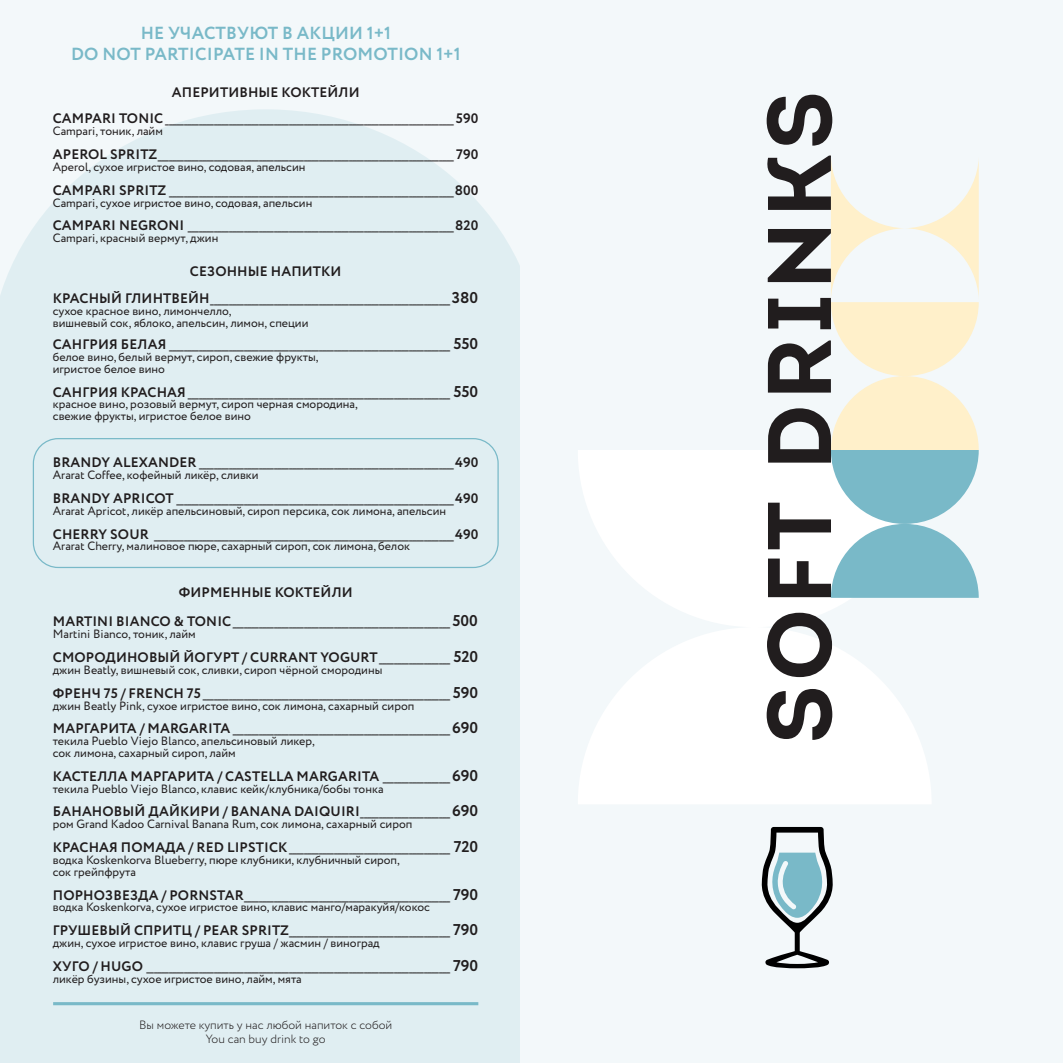
<style>
.page{position:relative;width:1063px;height:1063px;background:#fff}
.page>*{position:absolute;margin:0;border:0;box-sizing:border-box;transform-origin:0 0}
.t1{font:700 17.5px/20.2px "Circe";letter-spacing:.01em;color:#79b9c8;text-align:center}
.t2{font:700 13.75px "Circe";letter-spacing:.01em;color:#211d1e}
.t3{font:12px/11.9px "Circe";color:#211d1e}
.t4{font:300 12px/13.8px "Circe";color:#211d1e;text-align:center}
.s1{font-weight:700;font-size:13.75px}
.s2{font-weight:700;font-size:15.62px}
.s3{font-weight:400;font-size:12px}
.s4{font-size:15.62px}
</style>
<div class="page">
<div style="left:0;top:0;width:542px;height:1063px;background:#f3f8fa"></div>
<div style="left:0;top:109px;width:520px;height:954px;background:#e0eef2"></div>
<div style="left:33px;top:438px;width:466px;height:130px;border:1px solid #79b9c8;border-radius:25px"></div>
<hr style="left:53px;top:1002px;width:425px;height:3px;background:#79b9c8">
<div style="left:521px;top:0;width:542px;height:1063px;background:#f3f8fa"></div>
<svg style="left:578px;top:450px;width:353px;height:354px;fill:#fff"></svg>
<svg style="left:762px;top:827px;width:71px;height:141px"></svg>
<svg style="left:766px;top:95px;width:213px;height:645px"></svg>
<h1 class="t1" style="left:71px;top:24px;width:391px">НЕ УЧАСТВУЮТ В АКЦИИ 1+1<br>DO NOT PARTICIPATE IN THE PROMOTION 1+1</h1>
<p class="t2" style="left:172px;top:83px;width:189px">АПЕРИТИВНЫЕ КОКТЕЙЛИ</p>
<p class="t3" style="left:53px;top:114px;width:427px"><span class="s1">CAMPARI TONIC</span> _____________________________________________________________________________ <span class="s1">590<br></span>Campari, тоник, лайм</p>
<p class="t3" style="left:53px;top:149px;width:427px"><span class="s1">APEROL SPRITZ</span>_______________________________________________________________________________ <span class="s1">790<br></span>Aperol, сухое игристое вино, содовая, апельсин</p>
<p class="t3" style="left:53px;top:185px;width:427px"><span class="s1">CAMPARI SPRITZ</span> ____________________________________________________________________________<span class="s1">800<br></span>Campari, сухое игристое вино, содовая, апельсин</p>
<p class="t3" style="left:53px;top:221px;width:427px"><span class="s1">CAMPARI NEGRONI</span> _______________________________________________________________________<span class="s1">820<br></span>Campari, красный вермут, джин</p>
<p class="t2" style="left:190px;top:262px;width:153px">СЕЗОННЫЕ НАПИТКИ</p>
<p class="t3" style="left:53px;top:294px;width:427px"><span class="s1">КРАСНЫЙ ГЛИНТВЕЙН</span>________________________________________________________________<span class="s2">380 </span>сухое красное вино, лимончелло,<br>вишневый сок, яблоко, апельсин, лимон, специи</p>
<p class="t3" style="left:53px;top:339px;width:427px"><span class="s1">САНГРИЯ БЕЛАЯ</span> ___________________________________________________________________________ <span class="s2">550 </span>белое вино, белый вермут, сироп, свежие фрукты,<br>игристое белое вино</p>
<p class="t3" style="left:53px;top:387px;width:427px"><span class="s1">САНГРИЯ КРАСНАЯ</span>______________________________________________________________________ <span class="s2">550 </span>красное вино, розовый вермут, сироп черная смородина,<br>свежие фрукты, игристое белое вино</p>
<p class="t3" style="left:53px;top:458px;width:427px"><span class="s1">BRANDY ALEXANDER</span> ____________________________________________________________________<span class="s1">490<br></span>Ararat Coffee, кофейный ликёр, сливки</p>
<p class="t3" style="left:53px;top:493px;width:427px"><span class="s1">BRANDY APRICOT</span> __________________________________________________________________________<span class="s1">490<br></span>Ararat Apricot, ликёр апельсиновый, сироп персика, сок лимона, апельсин</p>
<p class="t3" style="left:53px;top:529px;width:427px"><span class="s1">CHERRY SOUR</span> ________________________________________________________________________________<span class="s1">490<br></span>Ararat Cherry, малиновое пюре, сахарный сироп, сок лимона, белок</p>
<p class="t2" style="left:179px;top:583px;width:175px">ФИРМЕННЫЕ КОКТЕЙЛИ</p>
<p class="t3" style="left:53px;top:617px;width:427px"><span class="s1">MARTINI BIANCO &amp; TONIC</span>__________________________________________________________ <span class="s2">500<br></span>Martini Bianco, тоник, лайм</p>
<p class="t2" style="left:53px;top:648px;width:427px">СМОРОДИНОВЫЙ ЙОГУРТ / CURRANT YOGURT<span class="s3">___________________</span> <span class="s4">520</span></p>
<p class="t3" style="left:53px;top:658px;width:427px;line-height:23.8px">джин Beatly, вишневый сок, сливки, сироп чёрной смородины<br><span class="s1">ФРЕНЧ 75 / FRENCH 75</span> __________________________________________________________________ <span class="s2">590</span></p>
<p class="t3" style="left:53px;top:694px;width:427px;line-height:23.8px">джин Beatly Pink, сухое игристое вино, сок лимона, сахарный сироп<br><span class="s1">МАРГАРИТА / MARGARITA</span> __________________________________________________________ <span class="s2">690</span></p>
<p class="t3" style="left:53px;top:736px;width:264px">текила Pueblo Viejo Blanco, апельсиновый ликер, сок лимона, сахарный сироп, лайм</p>
<p class="t2" style="left:53px;top:767px;width:427px">КАСТЕЛЛА МАРГАРИТА / CASTELLA MARGARITA <span class="s3">__________________</span> <span class="s4">690</span></p>
<p class="t3" style="left:53px;top:783px;width:332px">текила Pueblo Viejo Blanco, клавис кейк/клубника/бобы тонка</p>
<p class="t2" style="left:53px;top:802px;width:427px">БАНАНОВЫЙ ДАЙКИРИ / BANANA DAIQUIRI<span class="s3">________________________</span><span class="s4">690</span></p>
<p class="t3" style="left:53px;top:813px;width:427px;line-height:23.8px">ром Grand Kadoo Carnival Banana Rum, сок лимона, сахарный сироп<br><span class="s1">КРАСНАЯ ПОМАДА / RED LIPSTICK</span>___________________________________________ <span class="s2">720</span></p>
<p class="t3" style="left:53px;top:854px;width:349px">водка Koskenkorva Blueberry, пюре клубники, клубничный сироп, сок грейпфрута</p>
<p class="t3" style="left:53px;top:890px;width:427px"><span class="s1">ПОРНОЗВЕЗДА / PORNSTAR</span>_______________________________________________________ <span class="s2">790 </span>водка Koskenkorva, сухое игристое вино, клавис манго/маракуйя/кокос</p>
<p class="t3" style="left:53px;top:926px;width:427px"><span class="s1">ГРУШЕВЫЙ СПРИТЦ / PEAR SPRITZ</span>___________________________________________ <span class="s2">790 </span>джин, сухое игристое вино, клавис груша / жасмин / виноград</p>
<p class="t3" style="left:53px;top:961px;width:427px"><span class="s1">ХУГО / HUGO</span> _________________________________________________________________________________ <span class="s2">790 </span>ликёр бузины, сухое игристое вино, лайм, мята</p>
<p class="t4" style="left:139px;top:1018px;width:255px">Вы можете купить у нас любой напиток с собой<br>You can buy drink to go</p>
</div>
